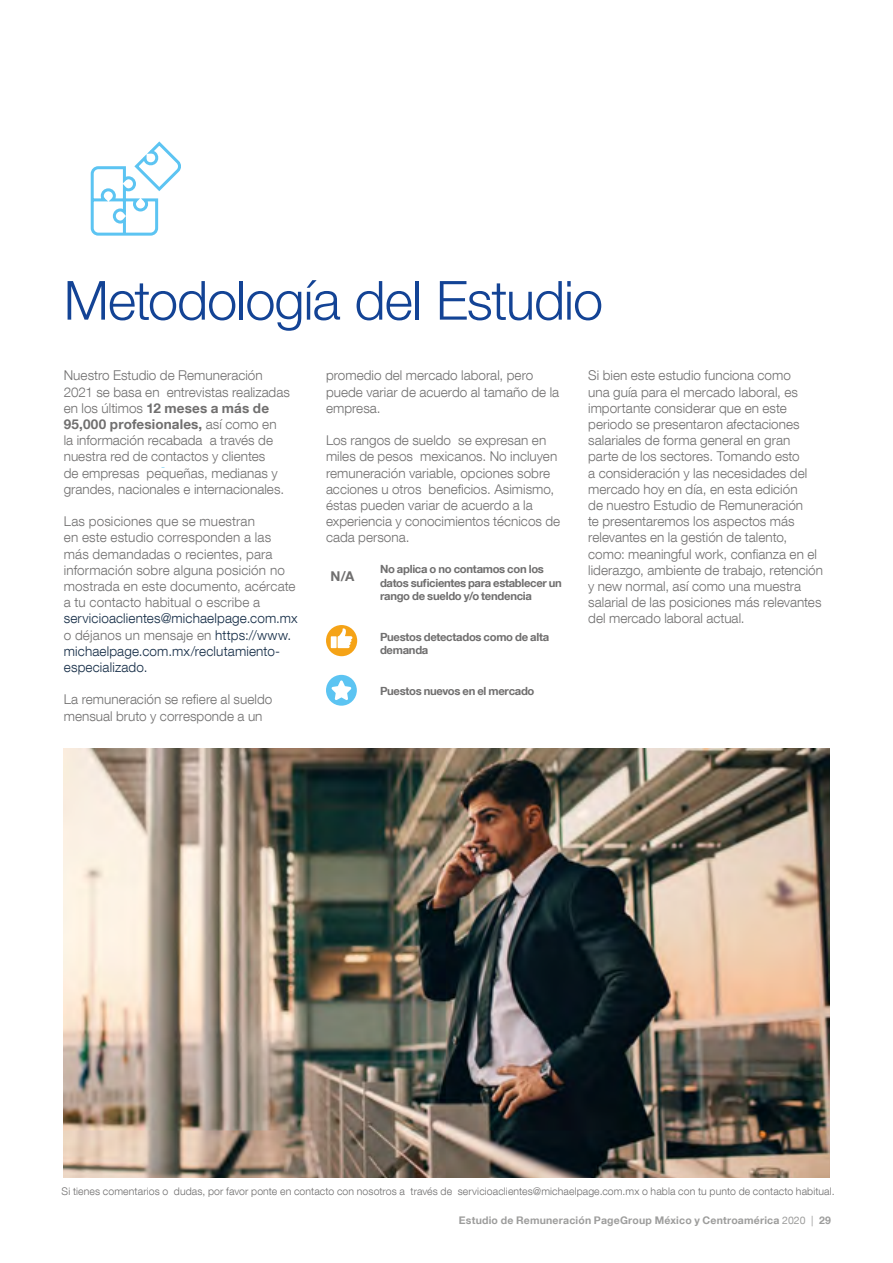
<style>
.page{position:relative;width:893px;height:1263px;background:#fff}
.page>*{position:absolute;margin:0;border:0;box-sizing:border-box;transform-origin:0 0}
.t1{font:300 54px "Helvetica Neue LT Com";letter-spacing:-.015em;color:#134395}
.t2{font:300 13.5px/16.2px "Helvetica Neue LT Com";color:#706f6f}
.t3{font:300 13.5px/16.2px "Helvetica Neue LT Com";letter-spacing:.01em;color:#142c46}
.t4{font:700 13.5px "Helvetica Neue LT Com";color:#706f6f}
.t5{font:700 11.25px/13.5px "Helvetica Neue LT Com";letter-spacing:-.025em;color:#706f6f}
.t6{font:300 10.5px "Helvetica Neue LT Com";letter-spacing:.01em;color:#706f6f}
.t7{font:700 10.5px "Helvetica Neue LT Com";letter-spacing:.02em;color:#9d9d9c}
.s1{font-weight:700}
.s2{color:#706f6f}
.s3{font-weight:400}
</style>
<div class="page">
<svg style="left:90px;top:141px;width:91px;height:95px"></svg>
<img style="left:64px;top:748px;width:765px;height:430px">
<svg style="left:326px;top:675px;width:31px;height:31px"></svg>
<svg style="left:326px;top:625px;width:31px;height:31px"></svg>
<svg style="left:338px;top:628px;width:15px;height:20px"></svg>
<div style="left:331px;top:636px;width:6px;height:12px;background:#fff"></div>
<h1 class="t1" style="left:64px;top:267px;width:541px">Metodología del Estudio</h1>
<p class="t2" style="left:64px;top:367px;width:228px">Nuestro Estudio de Remuneración 2021 se basa en entrevistas realizadas en los últimos <span class="s1">12 meses a más de 95,000 profesionales,</span> así como en<br>la información recabada a través de nuestra red de contactos y clientes<br>de empresas pequeñas, medianas y grandes, nacionales e internacionales.</p>
<p class="t2" style="left:64px;top:513px;width:233px">Las posiciones que se muestran<br>en este estudio corresponden a las más demandadas o recientes, para información sobre alguna posición no mostrada en este documento, acércate a tu contacto habitual o escribe a</p>
<p class="t3" style="left:64px;top:610px;width:236px">servicioaclientes@michaelpage.com.mx <span class="s2">o déjanos un mensaje en</span> https://www. michaelpage.com.mx/reclutamiento&shy;especializado.</p>
<p class="t2" style="left:64px;top:691px;width:210px">La remuneración se refiere al sueldo mensual bruto y corresponde a un</p>
<p class="t2" style="left:588px;top:367px;width:236px">Si bien este estudio funciona como<br>una guía para el mercado laboral, es importante considerar que en este periodo se presentaron afectaciones salariales de forma general en gran parte de los sectores. Tomando esto<br>a consideración y las necesidades del mercado hoy en día, en esta edición<br>de nuestro Estudio de Remuneración<br>te presentaremos los aspectos más relevantes en la gestión de talento, como: meaningful work, confianza en el liderazgo, ambiente de trabajo, retención y new normal, así como una muestra salarial de las posiciones más relevantes del mercado laboral actual.</p>
<p class="t2" style="left:326px;top:367px;width:235px">promedio del mercado laboral, pero puede variar de acuerdo al tamaño de la empresa.</p>
<p class="t2" style="left:326px;top:432px;width:236px">Los rangos de sueldo se expresan en miles de pesos mexicanos. No incluyen remuneración variable, opciones sobre acciones u otros beneficios. Asimismo, éstas pueden variar de acuerdo a la experiencia y conocimientos técnicos de cada persona.</p>
<p class="t5" style="left:380px;top:562px;width:183px">No aplica o no contamos con los datos suficientes para establecer un rango de sueldo y/o tendencia</p>
<p class="t5" style="left:380px;top:629px;width:171px">Puestos detectados como de alta demanda</p>
<p class="t5" style="left:380px;top:684px;width:156px">Puestos nuevos en el mercado</p>
<p class="t4" style="left:331px;top:567px;width:25px">N/A</p>
<p class="t6" style="left:62px;top:1184px;width:774px">Si tienes comentarios o dudas, por favor ponte en contacto con nosotros a través de servicioaclientes@michaelpage.com.mx o habla con tu punto de contacto habitual.</p>
<p class="t7" style="left:459px;top:1214px;width:374px">Estudio de Remuneración PageGroup México y Centroamérica <span class="s3">2020 |</span> 29</p>
</div>
